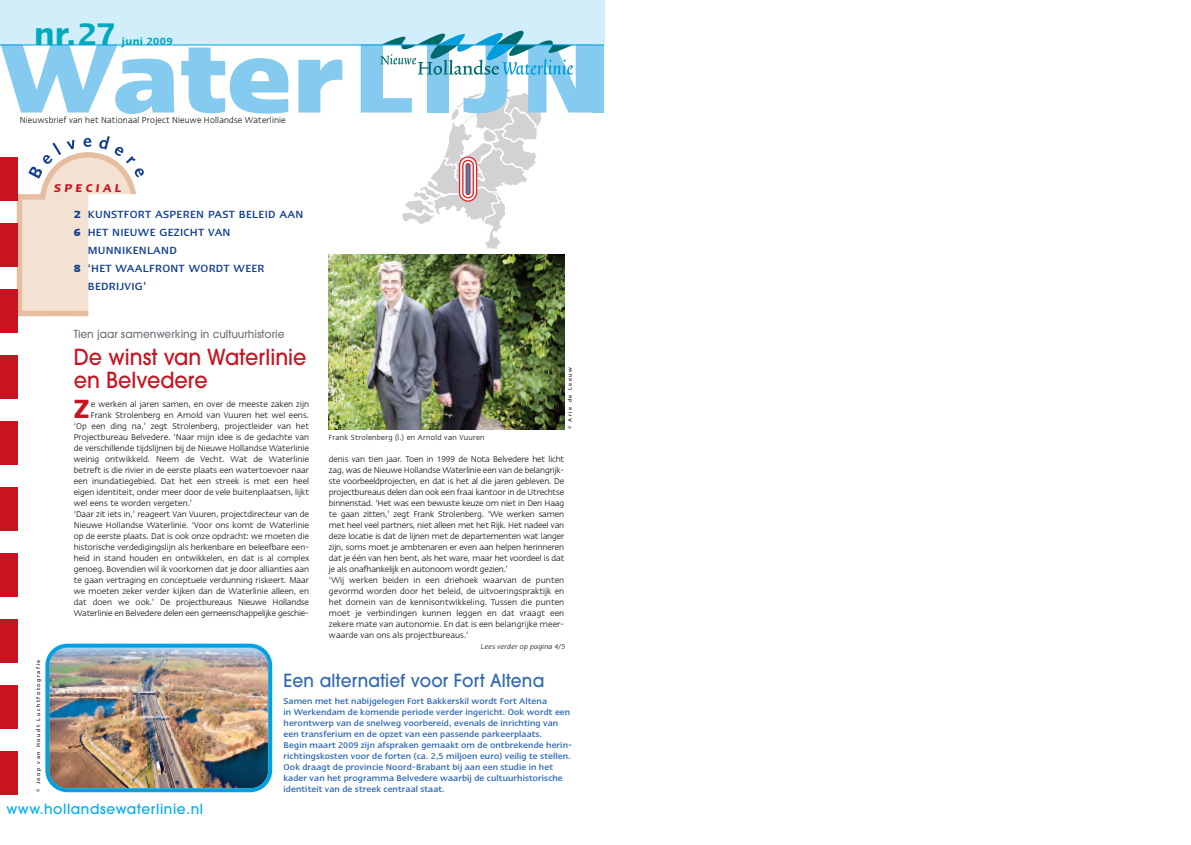
<style>
.page{position:relative;width:1191px;height:845px;background:#fff}
.page>*{position:absolute;margin:0;border:0;box-sizing:border-box;transform-origin:0 0}
.t1{font:700 113px "Linotype Ergo";letter-spacing:.03em;color:#85caef}
.t2{font:600 36px "Linotype Ergo";color:#00aabc;scale:.94 1}
.t3{font:600 30.3px "Linotype Ergo";color:#c81421}
.t4{font:500 22px/23px "Avant Garde";color:#c81421;scale:.94 1}
.t5{font:500 18px "Avant Garde";letter-spacing:.01em;color:#2f69b3;scale:.94 1}
.t6{font:500 14px "Avant Garde";letter-spacing:.045em;color:#00aeef}
.t7{font:italic 600 13px "Linotype Ergo";letter-spacing:.265em;color:#c81421;scale:.96 1}
.t8{font:500 12px "Linotype Ergo";letter-spacing:.02em;color:#123f90}
.t9{font:600 12px "Linotype Ergo";letter-spacing:.035em;color:#00aabc;scale:.94 1}
.t10{font:500 11px "Avant Garde";color:#717780;scale:.96 1}
.t11{font:9.8px "Linotype Ergo";letter-spacing:.025em;color:#231f20;scale:.94 1}
.t12{font:9.6px/11px "Linotype Ergo";color:#231f20}
.t13{font:500 9.6px/11px "Linotype Ergo";letter-spacing:.01em;color:#2f69b3}
.t14{font:8.6px "Linotype Ergo";letter-spacing:.03em;color:#231f20;scale:.96 1}
.t15{font:italic 8px "Linotype Ergo";letter-spacing:.03em;color:#231f20;scale:.96 1}
.t16{font:500 6px "Linotype Ergo";letter-spacing:.265em;color:#231f20;scale:.96 1}
.s1{font-weight:700}
</style>
<div class="page">
<img style="left:329px;top:254px;width:235px;height:175px">
<svg style="left:17px;top:136px;width:127px;height:180px"></svg>
<div style="left:0;top:0;width:604px;height:45px;background:#d1eefb"></div>
<svg style="left:402px;top:89px;width:139px;height:160px"></svg>
<svg style="left:361px;top:31px;width:232px;height:44px"></svg>
<div style="left:592px;top:45px;width:12px;height:68px;background:#85caef"></div>
<hr style="left:0;top:45px;width:604px;height:1px;background:#009ddc">
<div style="left:0;top:355px;width:17px;height:44px;background:#c81421"></div>
<div style="left:0;top:421px;width:17px;height:44px;background:#c81421"></div>
<div style="left:0;top:487px;width:17px;height:44px;background:#c81421"></div>
<div style="left:0;top:553px;width:17px;height:44px;background:#c81421"></div>
<div style="left:0;top:619px;width:17px;height:44px;background:#c81421"></div>
<div style="left:0;top:685px;width:17px;height:44px;background:#c81421"></div>
<div style="left:0;top:751px;width:17px;height:44px;background:#c81421"></div>
<div style="left:0;top:157px;width:17px;height:44px;background:#c81421"></div>
<div style="left:0;top:223px;width:17px;height:44px;background:#c81421"></div>
<div style="left:0;top:289px;width:17px;height:44px;background:#c81421"></div>
<img style="left:45px;top:643px;width:227px;height:149px">
<h2 class="t2" style="left:34px;top:21px;width:88px">nr.27</h2>
<p class="t9" style="left:122px;top:37px;width:56px">juni 2009</p>
<h1 class="t1" style="left:0;top:38px;width:602px">WaterLIJN</h1>
<p class="t11" style="left:20px;top:117px;width:284px">Nieuwsbrief van het Nationaal Project Nieuwe Hollandse Waterlinie</p>
<h3 class="t7" style="left:54px;top:183px;width:72px">SPECIAL</h3>
<p class="t8" style="left:74px;top:210px;width:231px"><span class="s1">2</span> KUNSTFORT ASPEREN PAST BELEID AAN</p>
<p class="t8" style="left:74px;top:228px;width:158px"><span class="s1">6</span> HET NIEUWE GEZICHT VAN</p>
<p class="t8" style="left:88px;top:246px;width:90px">MUNNIKENLAND</p>
<p class="t8" style="left:74px;top:264px;width:192px"><span class="s1">8</span> ‘HET WAALFRONT WORDT WEER</p>
<p class="t8" style="left:88px;top:282px;width:60px">BEDRIJVIG’</p>
<p class="t16" style="left:36px;top:792px;width:140px;rotate:-90deg">© Joop van Houdt Luchtfotografie</p>
<p class="t10" style="left:74px;top:330px;width:221px">Tien jaar samenwerking in cultuurhistorie</p>
<h3 class="t4" style="left:74px;top:347px;width:249px">De winst van Waterlinie en Belvedere</h3>
<h3 class="t3" style="left:74px;top:398px;width:17px">Z</h3>
<p class="t12" style="left:91px;top:399px;width:220px">e werken al jaren samen, en over de meeste zaken zijn</p>
<p class="t12" style="left:91px;top:410px;width:220px">Frank Strolenberg en Arnold van Vuuren het wel eens.</p>
<p class="t12" style="left:74px;top:421px;width:237px">‘Op een ding na,’ zegt Strolenberg, projectleider van het</p>
<p class="t12" style="left:74px;top:432px;width:237px">Projectbureau Belvedere. ‘Naar mijn idee is de gedachte van</p>
<p class="t12" style="left:74px;top:443px;width:237px">de verschillende tijdslijnen bij de Nieuwe Hollandse Waterlinie</p>
<p class="t12" style="left:74px;top:454px;width:237px">weinig ontwikkeld. Neem de Vecht. Wat de Waterlinie</p>
<p class="t12" style="left:74px;top:465px;width:237px">betreft is die rivier in de eerste plaats een watertoevoer naar</p>
<p class="t12" style="left:74px;top:476px;width:237px">een inundatiegebied. Dat het een streek is met een heel</p>
<p class="t12" style="left:74px;top:487px;width:237px">eigen identiteit, onder meer door de vele buitenplaatsen, lijkt</p>
<p class="t12" style="left:74px;top:498px;width:120px">wel eens te worden vergeten.’</p>
<p class="t12" style="left:74px;top:509px;width:237px">‘Daar zit iets in,’ reageert Van Vuuren, projectdirecteur van de</p>
<p class="t12" style="left:74px;top:520px;width:237px">Nieuwe Hollandse Waterlinie. ‘Voor ons komt de Waterlinie</p>
<p class="t12" style="left:74px;top:531px;width:237px">op de eerste plaats. Dat is ook onze opdracht: we moeten die</p>
<p class="t12" style="left:74px;top:542px;width:237px">historische verdedigingslijn als herkenbare en beleefbare een-</p>
<p class="t12" style="left:74px;top:553px;width:237px">heid in stand houden en ontwikkelen, en dat is al complex</p>
<p class="t12" style="left:74px;top:564px;width:237px">genoeg. Bovendien wil ik voorkomen dat je door allianties aan</p>
<p class="t12" style="left:74px;top:575px;width:237px">te gaan vertraging en conceptuele verdunning riskeert. Maar</p>
<p class="t12" style="left:74px;top:586px;width:237px">we moeten zeker verder kijken dan de Waterlinie alleen, en</p>
<p class="t12" style="left:74px;top:597px;width:237px">dat doen we ook.’ De projectbureaus Nieuwe Hollandse</p>
<p class="t12" style="left:74px;top:608px;width:237px">Waterlinie en Belvedere delen een gemeenschappelijke geschie-</p>
<p class="t14" style="left:329px;top:434px;width:164px">Frank Strolenberg (l.) en Arnold van Vuuren</p>
<p class="t16" style="left:568px;top:429px;width:67px;rotate:-90deg">© Arie de Leeuw</p>
<p class="t12" style="left:329px;top:454px;width:237px">denis van tien jaar. Toen in 1999 de Nota Belvedere het licht zag, was de Nieuwe Hollandse Waterlinie een van de belangrijk&shy;ste voorbeeldprojecten, en dat is het al die jaren gebleven. De projectbureaus delen dan ook een fraai kantoor in de Utrechtse binnenstad. ‘Het was een bewuste keuze om niet in Den Haag te gaan zitten,’ zegt Frank Strolenberg. ‘We werken samen met heel veel partners, niet alleen met het Rijk. Het nadeel van deze locatie is dat de lijnen met de departementen wat langer zijn, soms moet je ambtenaren er even aan helpen herinneren dat je één van hen bent, als het ware, maar het voordeel is dat je als onafhankelijk en autonoom wordt gezien.’<br>‘Wij werken beiden in een driehoek waarvan de punten gevormd worden door het beleid, de uitvoeringspraktijk en het domein van de kennisontwikkeling. Tussen die punten moet je verbindingen kunnen leggen en dat vraagt een zekere mate van autonomie. En dat is een belangrijke meer&shy;waarde van ons als projectbureaus.’</p>
<p class="t15" style="left:481px;top:644px;width:89px">Lees verder op pagina 4/5</p>
<h3 class="t5" style="left:283px;top:674px;width:279px">Een alternatief voor Fort Altena</h3>
<p class="t13" style="left:283px;top:696px;width:290px">Samen met het nabijgelegen Fort Bakkerskil wordt Fort Altena<br>in Werkendam de komende periode verder ingericht. Ook wordt een herontwerp van de snelweg voorbereid, evenals de inrichting van een transferium en de opzet van een passende parkeerplaats.<br>Begin maart 2009 zijn afspraken gemaakt om de ontbrekende herin&shy;richtingskosten voor de forten (ca. 2,5 miljoen euro) veilig te stellen.<br>Ook draagt de provincie Noord-Brabant bij aan een studie in het kader van het programma Belvedere waarbij de cultuurhistorische identiteit van de streek centraal staat.</p>
<h3 class="t6" style="left:6px;top:804px;width:198px">www.hollandsewaterlinie.nl</h3>
</div>
